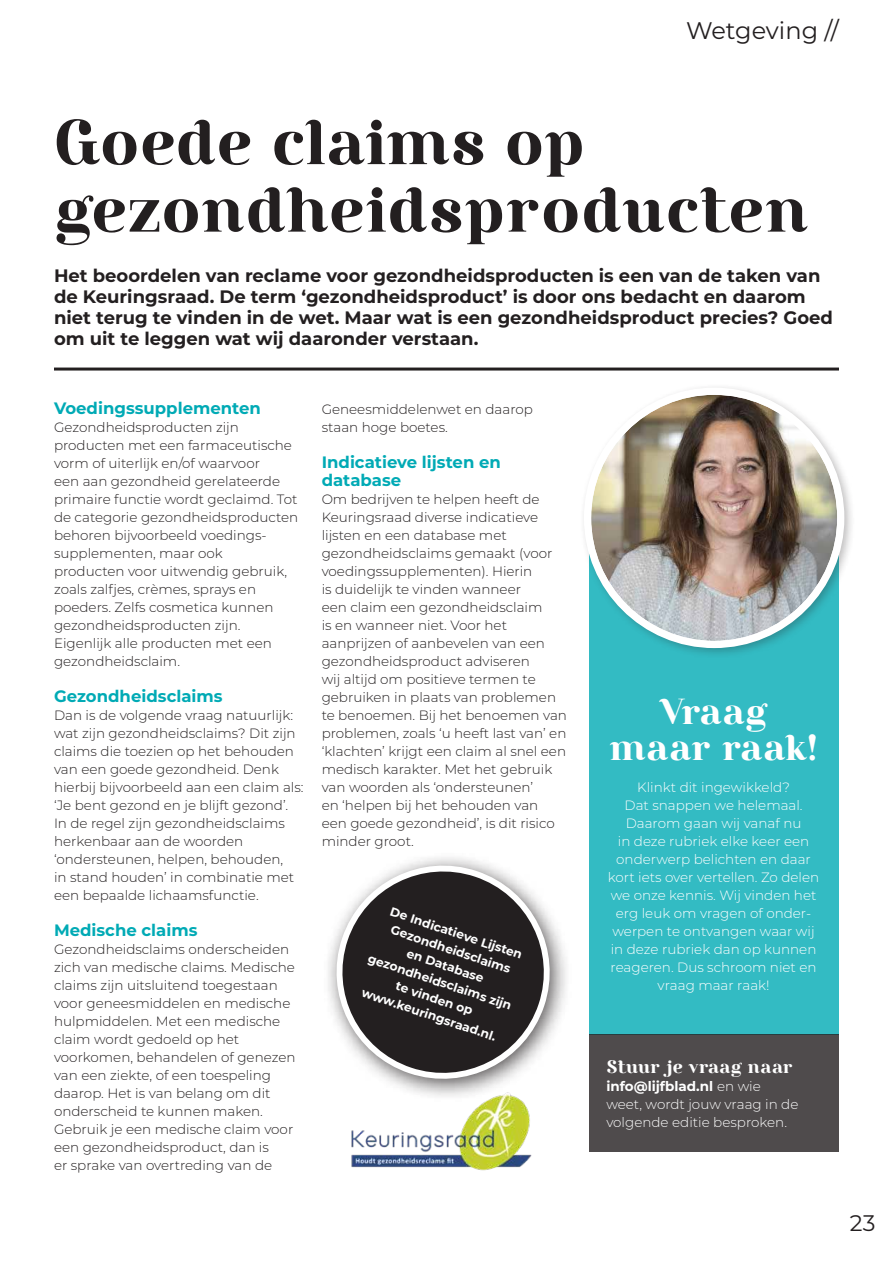
<style>
.page{position:relative;width:893px;height:1263px;background:#fff}
.page>*{position:absolute;margin:0;border:0;box-sizing:border-box;transform-origin:0 0}
.KOP_-_BASIS{font:63px/67.5px "Rosmatika";letter-spacing:-.005em;color:#231f20}
.BROOD{font:36px/36px "Rosmatika";color:#fff;text-align:center}
.t1{font:24px "Montserrat";color:#231f20}
.t2{font:22.5px "Montserrat";color:#231f20}
.INTRO{font:700 18px/21px "Montserrat";color:#231f20}
.KADER_OPSOMMING_wit{font:18px "Rosmatika";letter-spacing:-.005em;color:#fff}
.TUSSENKOP{font:700 16.5px/18px "Montserrat";color:#00aab5}
.BROOD-2{font:300 13.5px/18px "Montserrat";color:#231f20}
.KADER_OPSOMMING_wit-2{font:300 13.5px/18px "Montserrat";color:#fff;text-align:center}
.INTRO-2{font:700 12.3px/17.2px "Montserrat";color:#fff;text-align:center}
.s1{font-weight:700}
</style>
<div class="page">
<div style="left:589px;top:531px;width:250px;height:504px;background:#33bbc3"></div>
<div style="left:589px;top:1035px;width:250px;height:117px;background:#4f4b4c"></div>
<img style="left:351px;top:1101px;width:181px;height:70px">
<hr style="left:54px;top:367px;width:785px;height:3px;background:#231f20">
<div style="left:579px;top:383px;width:276px;height:276px;background:#231f20;opacity:.3"></div>
<div style="left:587px;top:391px;width:254px;height:253px;background:#fff;border-radius:50%"></div>
<img style="left:591px;top:395px;width:246px;height:246px;border-radius:123px">
<div style="left:584px;top:388px;width:260px;height:260px;border:7px solid #fff;border-radius:50%"></div>
<div style="left:322px;top:851px;width:251px;height:250px;background:#231f20;opacity:.75"></div>
<svg style="left:322px;top:851px;width:245px;height:237px"></svg>
<p class="t1" style="left:686px;top:14px;width:154px">Wetgeving //</p>
<p class="KOP_-_BASIS" style="left:54px;top:115px;width:756px">Goede claims op gezondheidsproducten</p>
<p class="INTRO" style="left:54px;top:264px;width:780px">Het beoordelen van reclame voor gezondheidsproducten is een van de taken van de Keuringsraad. De term ‘gezondheidsproduct’ is door ons bedacht en daarom niet terug te vinden in de wet. Maar wat is een gezondheidsproduct precies? Goed om uit te leggen wat wij daaronder verstaan.</p>
<p class="TUSSENKOP" style="left:54px;top:398px;width:208px">Voedingssupplementen</p>
<p class="BROOD-2" style="left:54px;top:418px;width:246px">Gezondheidsproducten zijn producten met een farmaceutische vorm of uiterlijk en/of waarvoor<br>een aan gezondheid gerelateerde primaire functie wordt geclaimd. Tot de categorie gezondheidsproducten behoren bijvoorbeeld voedings&shy;supplementen, maar ook<br>producten voor uitwendig gebruik, zoals zalfjes, crèmes, sprays en poeders. Zelfs cosmetica kunnen gezondheidsproducten zijn.<br>Eigenlijk alle producten met een gezondheidsclaim.</p>
<p class="TUSSENKOP" style="left:54px;top:686px;width:170px">Gezondheidsclaims</p>
<p class="BROOD-2" style="left:54px;top:706px;width:251px">Dan is de volgende vraag natuurlijk: wat zijn gezondheidsclaims? Dit zijn claims die toezien op het behouden van een goede gezondheid. Denk hierbij bijvoorbeeld aan een claim als: ‘Je bent gezond en je blijft gezond’.<br>In de regel zijn gezondheidsclaims herkenbaar aan de woorden ‘ondersteunen, helpen, behouden,<br>in stand houden’ in combinatie met een bepaalde lichaamsfunctie.</p>
<p class="TUSSENKOP" style="left:54px;top:920px;width:145px">Medische claims</p>
<p class="BROOD-2" style="left:54px;top:940px;width:243px">Gezondheidsclaims onderscheiden zich van medische claims. Medische claims zijn uitsluitend toegestaan voor geneesmiddelen en medische hulpmiddelen. Met een medische claim wordt gedoeld op het voorkomen, behandelen of genezen van een ziekte, of een toespeling daarop. Het is van belang om dit onderscheid te kunnen maken.<br>Gebruik je een medische claim voor een gezondheidsproduct, dan is<br>er sprake van overtreding van de</p>
<p class="BROOD-2" style="left:322px;top:400px;width:213px">Geneesmiddelenwet en daarop staan hoge boetes.</p>
<p class="TUSSENKOP" style="left:322px;top:452px;width:181px">Indicatieve lijsten en database</p>
<p class="BROOD-2" style="left:322px;top:490px;width:247px">Om bedrijven te helpen heeft de<br>Keuringsraad diverse indicatieve lijsten en een database met gezondheidsclaims gemaakt (voor voedingssupplementen). Hierin<br>is duidelijk te vinden wanneer<br>een claim een gezondheidsclaim<br>is en wanneer niet. Voor het aanprijzen of aanbevelen van een gezondheidsproduct adviseren<br>wij altijd om positieve termen te gebruiken in plaats van problemen te benoemen. Bij het benoemen van problemen, zoals ‘u heeft last van’ en ‘klachten’ krijgt een claim al snel een medisch karakter. Met het gebruik van woorden als ‘ondersteunen’<br>en ‘helpen bij het behouden van<br>een goede gezondheid’, is dit risico minder groot.</p>
<p class="INTRO-2" style="left:387px;top:901px;width:152px;rotate:18deg">De Indicatieve Lijsten<br>Gezondheidsclaims<br>en Database gezondheidsclaims zijn te vinden op www.keuringsraad.nl.</p>
<p class="BROOD" style="left:609px;top:697px;width:210px">Vraag maar raak!</p>
<p class="KADER_OPSOMMING_wit-2" style="left:608px;top:778px;width:213px">Klinkt dit ingewikkeld?<br>Dat snappen we helemaal.<br>Daarom gaan wij vanaf nu<br>in deze rubriek elke keer een onderwerp belichten en daar kort iets over vertellen. Zo delen we onze kennis. Wij vinden het erg leuk om vragen of onder&shy;werpen te ontvangen waar wij in deze rubriek dan op kunnen reageren. Dus schroom niet en vraag maar raak!</p>
<p class="KADER_OPSOMMING_wit" style="left:606px;top:1058px;width:188px">Stuur je vraag naar</p>
<p class="KADER_OPSOMMING_wit-2" style="left:606px;top:1077px;width:194px;text-align:left"><span class="s1">info@lijfblad.nl</span> en wie weet, wordt jouw vraag in de volgende editie besproken.</p>
<h3 class="t2" style="left:850px;top:1207px;width:27px">23</h3>
</div>
